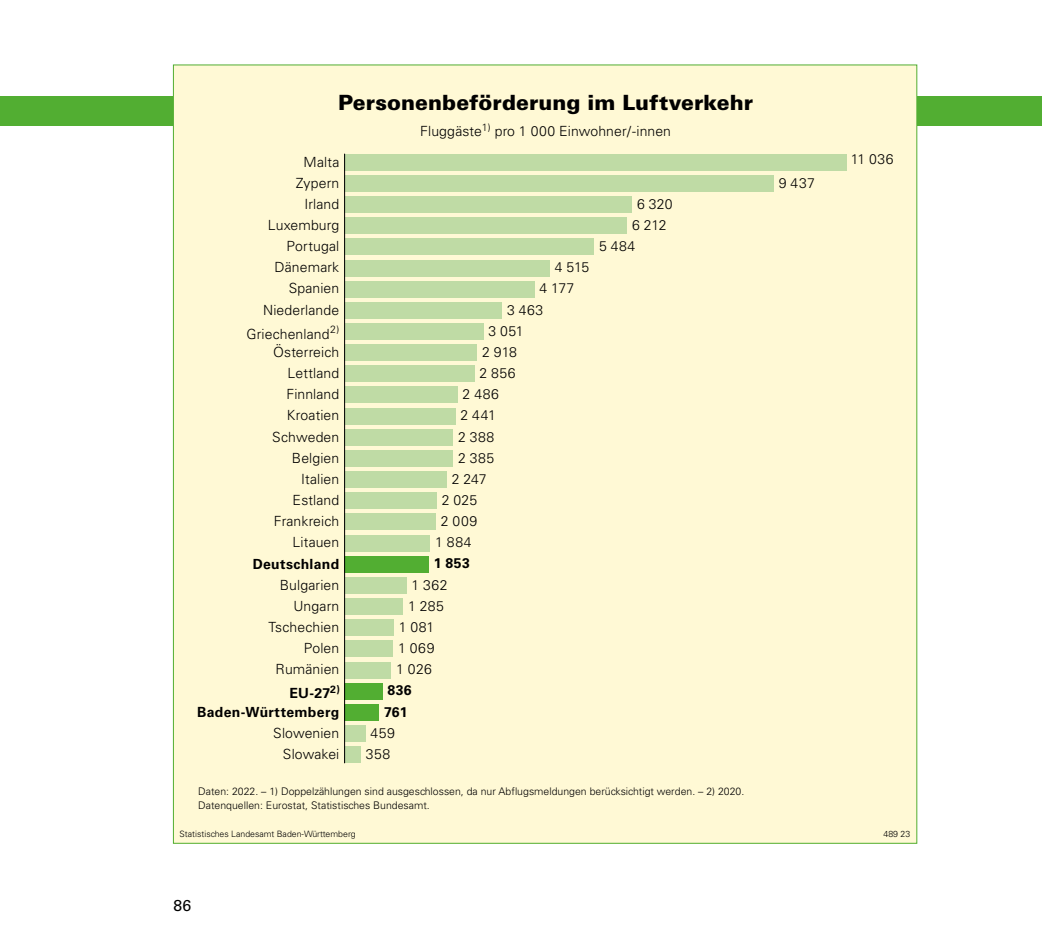
<style>
.page{position:relative;width:1042px;height:943px;background:#fff}
.page>*{position:absolute;margin:0;border:0;box-sizing:border-box;transform-origin:0 0}
.t1{font:900 21px "Univers";color:#000}
.t2{font:15.75px "Univers";color:#000}
.t3{font:300 14px "Univers";letter-spacing:.01em;color:#000}
.t4{font:700 14px "Univers";letter-spacing:.02em;color:#000}
.t5{font:300 10.5px/14px "Univers";color:#000}
.t6{font:300 8.75px "Univers";color:#000}
</style>
<div class="page">
<div style="left:0;top:96px;width:1042px;height:30px;background:#52ae32"></div>
<div style="left:173px;top:65px;width:744px;height:778px;background:#fff9d5"></div>
<div style="left:345px;top:154px;width:501px;height:17px;background:#bfdba5"></div>
<div style="left:345px;top:175px;width:429px;height:17px;background:#bfdba5"></div>
<div style="left:345px;top:196px;width:287px;height:17px;background:#bfdba5"></div>
<div style="left:345px;top:217px;width:282px;height:17px;background:#bfdba5"></div>
<div style="left:345px;top:238px;width:249px;height:17px;background:#bfdba5"></div>
<div style="left:345px;top:259px;width:205px;height:17px;background:#bfdba5"></div>
<div style="left:345px;top:281px;width:189px;height:17px;background:#bfdba5"></div>
<div style="left:345px;top:302px;width:157px;height:17px;background:#bfdba5"></div>
<div style="left:345px;top:323px;width:138px;height:17px;background:#bfdba5"></div>
<div style="left:345px;top:344px;width:132px;height:17px;background:#bfdba5"></div>
<div style="left:345px;top:365px;width:129px;height:17px;background:#bfdba5"></div>
<div style="left:345px;top:386px;width:113px;height:17px;background:#bfdba5"></div>
<div style="left:345px;top:407px;width:111px;height:17px;background:#bfdba5"></div>
<div style="left:345px;top:429px;width:108px;height:17px;background:#bfdba5"></div>
<div style="left:345px;top:450px;width:108px;height:17px;background:#bfdba5"></div>
<div style="left:345px;top:471px;width:102px;height:17px;background:#bfdba5"></div>
<div style="left:345px;top:492px;width:92px;height:17px;background:#bfdba5"></div>
<div style="left:345px;top:513px;width:91px;height:17px;background:#bfdba5"></div>
<div style="left:345px;top:534px;width:85px;height:17px;background:#bfdba5"></div>
<div style="left:345px;top:556px;width:84px;height:16px;background:#52ae32"></div>
<div style="left:345px;top:577px;width:61px;height:17px;background:#bfdba5"></div>
<div style="left:345px;top:598px;width:58px;height:17px;background:#bfdba5"></div>
<div style="left:345px;top:619px;width:49px;height:17px;background:#bfdba5"></div>
<div style="left:345px;top:640px;width:48px;height:17px;background:#bfdba5"></div>
<div style="left:345px;top:661px;width:46px;height:17px;background:#bfdba5"></div>
<div style="left:345px;top:682px;width:38px;height:17px;background:#52ae32"></div>
<div style="left:345px;top:704px;width:34px;height:16px;background:#52ae32"></div>
<div style="left:345px;top:725px;width:20px;height:17px;background:#bfdba5"></div>
<div style="left:345px;top:746px;width:16px;height:17px;background:#bfdba5"></div>
<hr style="left:344px;top:154px;width:1px;height:609px;background:#000">
<p class="t1" style="left:338px;top:89px;width:417px">Personenbeförderung im Luftverkehr</p>
<p class="t3" style="left:420px;top:123px;width:252px">Fluggäste<sup>1)</sup> pro 1 000 Einwohner/-innen</p>
<p class="t3" style="left:303px;top:153px;width:37px">Malta</p>
<p class="t3" style="left:296px;top:174px;width:45px">Zypern</p>
<p class="t3" style="left:304px;top:195px;width:36px">Irland</p>
<p class="t3" style="left:268px;top:217px;width:73px">Luxemburg</p>
<p class="t3" style="left:287px;top:238px;width:54px">Portugal</p>
<p class="t3" style="left:274px;top:259px;width:66px">Dänemark</p>
<p class="t3" style="left:289px;top:280px;width:52px">Spanien</p>
<p class="t3" style="left:263px;top:301px;width:78px">Niederlande</p>
<p class="t3" style="left:246px;top:325px;width:94px">Griechenland<sup>2)</sup></p>
<p class="t3" style="left:273px;top:344px;width:68px">Österreich</p>
<p class="t3" style="left:288px;top:365px;width:53px">Lettland</p>
<p class="t3" style="left:286px;top:386px;width:54px">Finnland</p>
<p class="t3" style="left:287px;top:407px;width:54px">Kroatien</p>
<p class="t3" style="left:272px;top:428px;width:69px">Schweden</p>
<p class="t3" style="left:292px;top:449px;width:49px">Belgien</p>
<p class="t3" style="left:301px;top:470px;width:40px">Italien</p>
<p class="t3" style="left:293px;top:491px;width:48px">Estland</p>
<p class="t3" style="left:274px;top:513px;width:67px">Frankreich</p>
<p class="t3" style="left:292px;top:534px;width:48px">Litauen</p>
<p class="t4" style="left:253px;top:555px;width:88px">Deutschland</p>
<p class="t3" style="left:280px;top:576px;width:61px">Bulgarien</p>
<p class="t3" style="left:293px;top:597px;width:47px">Ungarn</p>
<p class="t3" style="left:268px;top:618px;width:72px">Tschechien</p>
<p class="t3" style="left:304px;top:639px;width:37px">Polen</p>
<p class="t3" style="left:275px;top:661px;width:65px">Rumänien</p>
<p class="t4" style="left:290px;top:685px;width:52px">EU-27<sup>2)</sup></p>
<p class="t4" style="left:197px;top:703px;width:144px">Baden-Württemberg</p>
<p class="t3" style="left:273px;top:724px;width:68px">Slowenien</p>
<p class="t3" style="left:555px;top:259px;width:36px">4 515</p>
<p class="t3" style="left:539px;top:280px;width:36px">4 177</p>
<p class="t3" style="left:507px;top:301px;width:38px">3 463</p>
<p class="t3" style="left:488px;top:322px;width:37px">3 051</p>
<p class="t3" style="left:482px;top:343px;width:36px">2 918</p>
<p class="t3" style="left:479px;top:364px;width:38px">2 856</p>
<p class="t3" style="left:463px;top:386px;width:38px">2 486</p>
<p class="t3" style="left:461px;top:407px;width:37px">2 441</p>
<p class="t3" style="left:458px;top:428px;width:38px">2 388</p>
<p class="t3" style="left:458px;top:449px;width:38px">2 385</p>
<p class="t3" style="left:452px;top:470px;width:36px">2 247</p>
<p class="t3" style="left:442px;top:491px;width:37px">2 025</p>
<p class="t3" style="left:441px;top:512px;width:38px">2 009</p>
<p class="t3" style="left:435px;top:534px;width:38px">1 884</p>
<p class="t4" style="left:434px;top:555px;width:37px">1 853</p>
<p class="t3" style="left:411px;top:576px;width:37px">1 362</p>
<p class="t3" style="left:408px;top:597px;width:37px">1 285</p>
<p class="t3" style="left:399px;top:618px;width:37px">1 081</p>
<p class="t3" style="left:398px;top:639px;width:38px">1 069</p>
<p class="t3" style="left:396px;top:660px;width:37px">1 026</p>
<p class="t4" style="left:388px;top:682px;width:26px">836</p>
<p class="t4" style="left:384px;top:703px;width:25px">761</p>
<p class="t3" style="left:370px;top:724px;width:26px">459</p>
<p class="t3" style="left:283px;top:745px;width:58px">Slowakei</p>
<p class="t3" style="left:366px;top:745px;width:26px">358</p>
<p class="t3" style="left:637px;top:195px;width:37px">6 320</p>
<p class="t3" style="left:632px;top:216px;width:36px">6 212</p>
<p class="t3" style="left:599px;top:238px;width:38px">5 484</p>
<p class="t5" style="left:198px;top:784px;width:547px">Daten: 2022. – 1) Doppelzählungen sind ausgeschlossen, da nur Abflugsmeldungen berücksichtigt werden. – 2) 2020.<br>Datenquellen: Eurostat, Statistisches Bundesamt.</p>
<p class="t3" style="left:779px;top:174px;width:37px">9 437</p>
<p class="t3" style="left:851px;top:151px;width:44px">11 036</p>
<p class="t6" style="left:179px;top:828px;width:178px">Statistisches Landesamt Baden-Württemberg</p>
<p class="t6" style="left:883px;top:828px;width:28px">489 23</p>
<p class="t2" style="left:174px;top:896px;width:19px">86</p>
</div>
